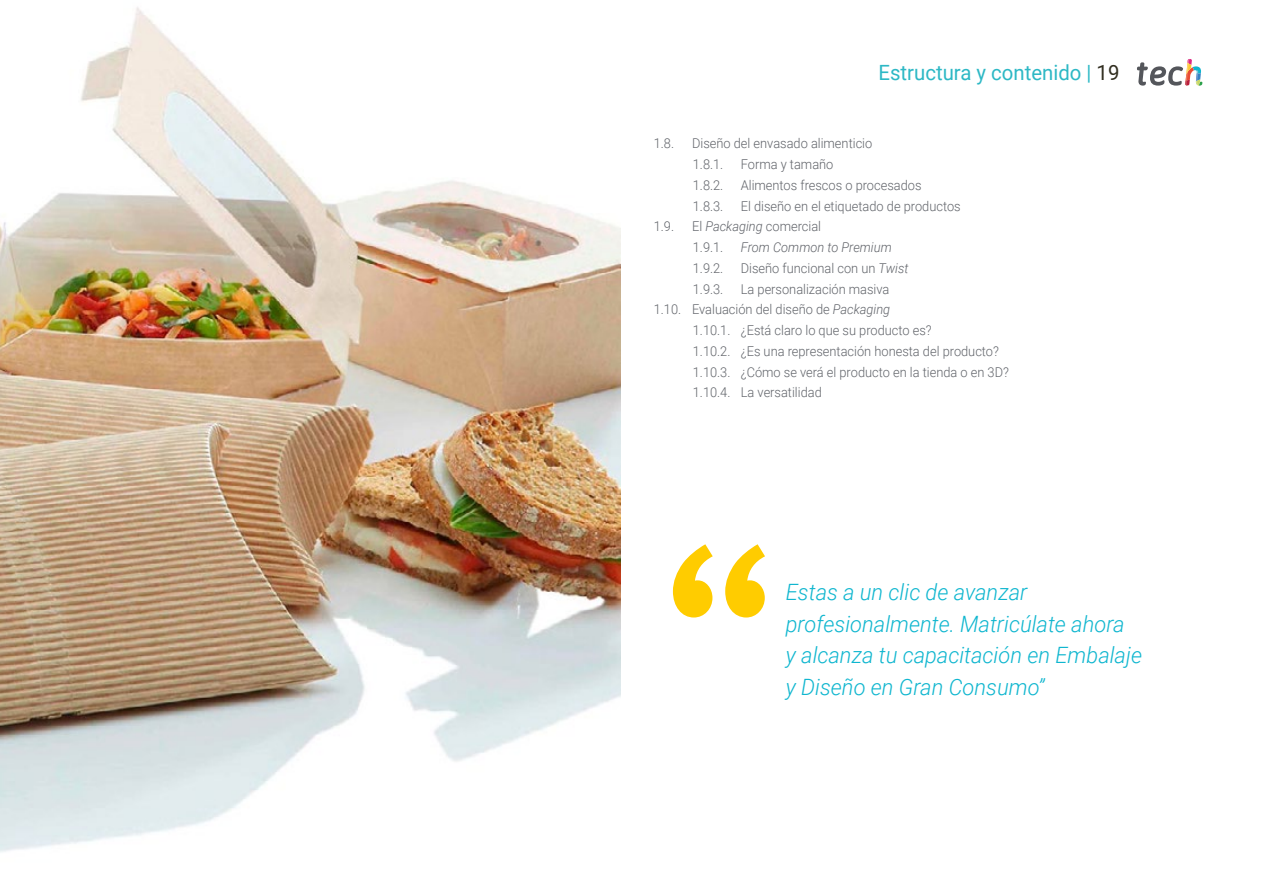
<style>
.page{position:relative;width:1263px;height:893px;background:#fff}
.page>*{position:absolute;margin:0;border:0;box-sizing:border-box;transform-origin:0 0}
.t1{font:italic 300 22.5px/31.5px "Roboto";color:#0fb6cf}
.t2{font:21px "Roboto";color:#2db8c5}
.t3{font:300 13.5px/20.7px "Roboto";color:#61646a;scale:.95 1}
.t4{font:italic 300 13.5px "Roboto";color:#61646a;scale:.95 1}
.s1{color:#312e20}
.s2{font-style:italic}
</style>
<div class="page">
<svg style="left:1137px;top:59px;width:65px;height:27px"></svg>
<svg style="left:673px;top:544px;width:92px;height:73px"></svg>
<img style="left:0;top:7px;width:621px;height:845px">
<h2 class="t2" style="left:878px;top:57px;width:242px">Estructura y contenido | <span class="s1">19</span></h2>
<p class="t3" style="left:654px;top:133px;width:23px">1.8.</p>
<p class="t3" style="left:692px;top:133px;width:191px">Diseño del envasado alimenticio<br>1.8.1.</p>
<p class="t3" style="left:741px;top:153px;width:99px">Forma y tamaño</p>
<p class="t3" style="left:693px;top:174px;width:34px">1.8.2.</p>
<p class="t3" style="left:741px;top:174px;width:192px">Alimentos frescos o procesados</p>
<p class="t3" style="left:693px;top:195px;width:34px">1.8.3.</p>
<p class="t3" style="left:741px;top:195px;width:233px">El diseño en el etiquetado de productos</p>
<p class="t3" style="left:654px;top:216px;width:23px">1.9.</p>
<p class="t3" style="left:692px;top:216px;width:137px">El <span class="s2">Packaging</span> comercial<br>1.9.1.</p>
<p class="t4" style="left:741px;top:238px;width:160px">From Common to Premium</p>
<p class="t3" style="left:693px;top:257px;width:34px">1.9.2.</p>
<p class="t3" style="left:741px;top:257px;width:178px">Diseño funcional con un <span class="s2">Twist</span></p>
<p class="t3" style="left:693px;top:278px;width:34px">1.9.3.</p>
<p class="t3" style="left:741px;top:278px;width:158px">La personalización masiva</p>
<p class="t3" style="left:654px;top:299px;width:250px">1.10. Evaluación del diseño de <span class="s2">Packaging</span></p>
<p class="t3" style="left:693px;top:319px;width:253px">1.10.1. ¿Está claro lo que su producto es?</p>
<p class="t3" style="left:693px;top:340px;width:324px">1.10.2. ¿Es una representación honesta del producto?</p>
<p class="t3" style="left:693px;top:361px;width:334px">1.10.3. ¿Cómo se verá el producto en la tienda o en 3D?</p>
<p class="t3" style="left:693px;top:382px;width:137px">1.10.4. La versatilidad</p>
<h1 class="t1" style="left:786px;top:575px;width:358px">Estas a un clic de avanzar profesionalmente. Matricúlate ahora<br>y alcanza tu capacitación en Embalaje y Diseño en Gran Consumo”</h1>
</div>
